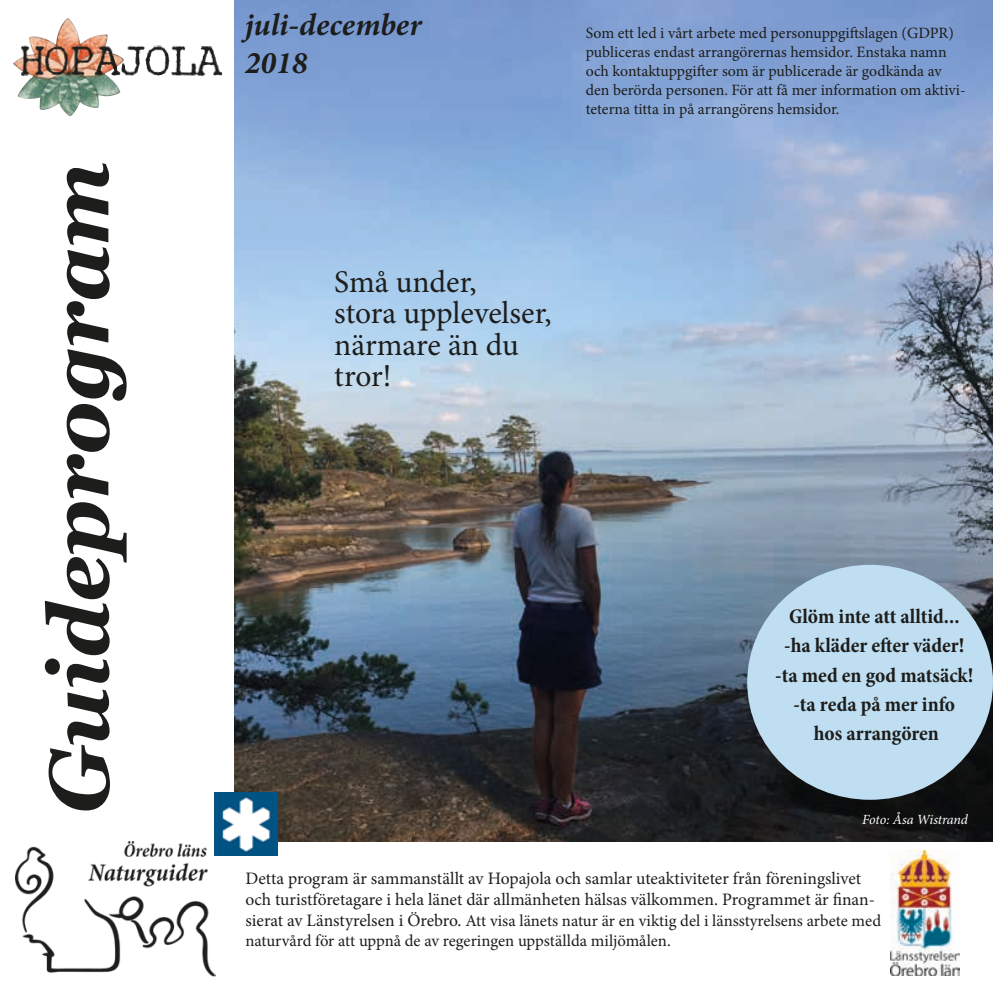
<style>
.page{position:relative;width:993px;height:993px;background:#fff}
.page>*{position:absolute;margin:0;border:0;box-sizing:border-box;transform-origin:0 0}
.t1{font:italic 700 84px "Georgia";color:#1d1d1b}
.t2{font:31.5px/31.5px "Minion Pro";letter-spacing:-.005em;color:#1d1d1b}
.t3{font:italic 700 31.5px/37.8px "Minion Pro";color:#1d1d1b}
.t4{font:700 condensed 21px/29.4px "Minion Pro";color:#1d1d1b;text-align:center}
.t5{font:17.5px/21px "Minion Pro";letter-spacing:-.005em;color:#1d1d1b}
.t6{font:16.62px/19.9px "Minion Pro";letter-spacing:-.005em;color:#1d1d1b}
.t7{font:15.75px/18.9px "Minion Pro";color:#1d1d1b}
.t8{font:italic 14px "Minion Pro";letter-spacing:-.01em;color:#fff}
.s1{font-size:17.5px}
</style>
<div class="page">
<img style="left:234px;top:0;width:758px;height:841px">
<img style="left:29px;top:18px;width:39px;height:25px">
<img style="left:21px;top:43px;width:201px;height:36px">
<img style="left:16px;top:841px;width:200px;height:135px">
<img style="left:214px;top:792px;width:63px;height:63px">
<div style="left:747px;top:564px;width:245px;height:235px;background:#bfdef2;border-radius:50%"></div>
<img style="left:890px;top:850px;width:68px;height:125px">
<h1 class="t1" style="left:25px;top:813px;width:653px;rotate:-90deg">Guideprogram</h1>
<h2 class="t3" style="left:245px;top:6px;width:178px">juli-december<br>2018</h2>
<p class="t7" style="left:585px;top:24px;width:381px">Som ett led i vårt arbete med personuppgiftslagen (GDPR) publiceras endast arrangörernas hemsidor. Enstaka namn och kontaktuppgifter som är publicerade är godkända av den berörda personen. För att få mer information om aktivi&shy;teterna titta in på arrangörens hemsidor.</p>
<h2 class="t2" style="left:334px;top:266px;width:219px">Små under,<br>stora upplevelser, närmare än du tror!</h2>
<h3 class="t4" style="left:775px;top:601px;width:200px">Glöm inte att alltid... -ha kläder efter väder! -ta med en god matsäck! -ta reda på mer info<br>hos arrangören</h3>
<p class="t8" style="left:861px;top:810px;width:107px">Foto: Åsa Wistrand</p>
<p class="t5" style="left:245px;top:867px;width:630px">Detta program är sammanställt av Hopajola och samlar uteaktiviteter från föreningslivet och turistföretagare i hela länet där allmänheten hälsas välkommen. Programmet är finan-</p>
<p class="t6" style="left:245px;top:910px;width:637px"><span class="s1">sierat av Länstyrelsen i Örebro.</span> Att visa länets natur är en viktig del i länsstyrelsens arbete med naturvård för att uppnå de av regeringen uppställda miljömålen.</p>
</div>
